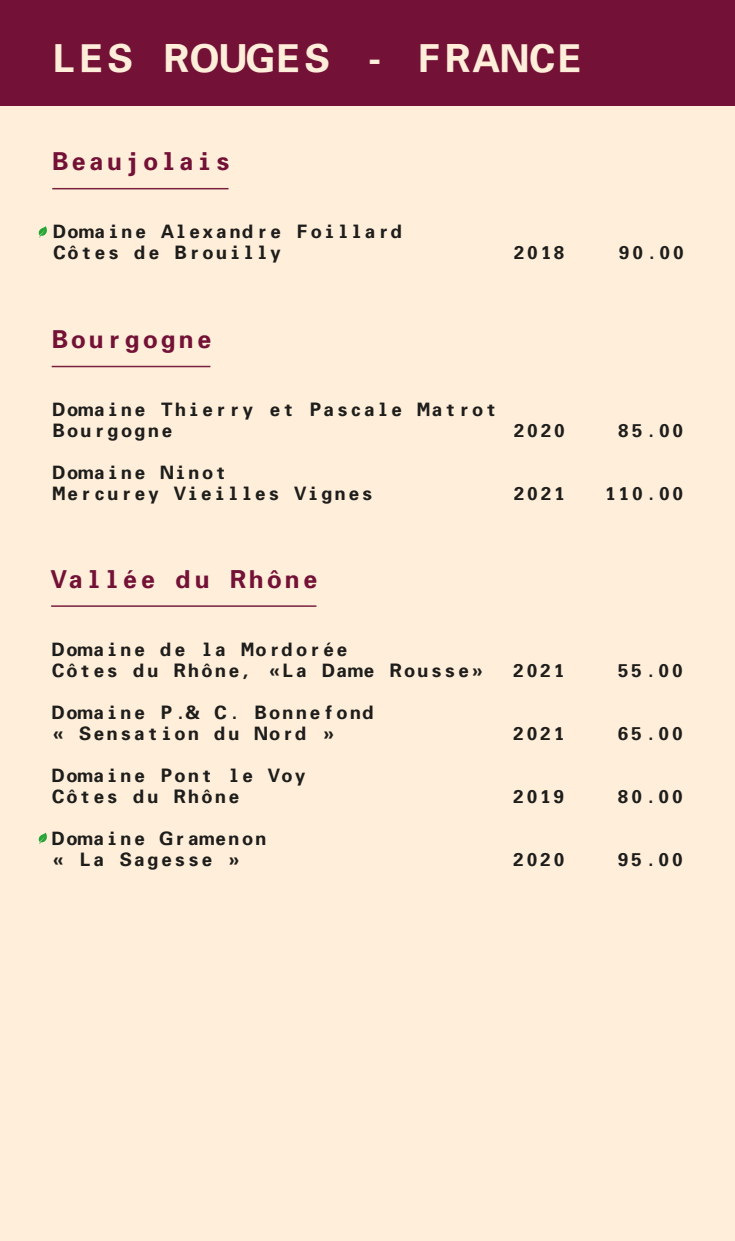
<style>
.page{position:relative;width:735px;height:1241px;background:#ffeed9}
.page>*{position:absolute;margin:0;border:0;box-sizing:border-box;transform-origin:0 0}
.t1{font:700 37.5px "Uni Lyon";letter-spacing:-.15em;color:#ffeed9}
.t2{font:700 24px "Uni Lyon";letter-spacing:-.15em;color:#731136}
.t3{font:700 18px/21px "Uni Lyon";letter-spacing:-.15em;color:#1d1d1b}
</style>
<div class="page">
<hr style="left:52px;top:188px;width:176px;height:1px;background:#79203f">
<div style="left:0;top:0;width:735px;height:106px;background:#731136"></div>
<hr style="left:51px;top:605px;width:265px;height:2px;background:#79203f">
<hr style="left:52px;top:366px;width:158px;height:1px;background:#79203f">
<svg style="left:39px;top:226px;width:8px;height:12px"></svg>
<svg style="left:39px;top:833px;width:8px;height:11px"></svg>
<h1 class="t1" style="left:47px;top:44px;width:541px">LES ROUGES - FRANCE</h1>
<h2 class="t2" style="left:50px;top:152px;width:185px">Beaujolais</h2>
<p class="t3" style="left:51px;top:223px;width:355px">Domaine Alexandre Foillard<br>Côtes de Brouilly</p>
<p class="t3" style="left:511px;top:244px;width:58px">2018</p>
<h2 class="t2" style="left:49px;top:330px;width:167px">Bourgogne</h2>
<p class="t3" style="left:51px;top:401px;width:450px">Domaine Thierry et Pascale Matrot<br>Bourgogne</p>
<p class="t3" style="left:51px;top:464px;width:326px">Domaine Ninot<br>Mercurey Vieilles Vignes</p>
<p class="t3" style="left:511px;top:422px;width:58px">2020</p>
<p class="t3" style="left:511px;top:485px;width:58px">2021</p>
<h2 class="t2" style="left:49px;top:569px;width:274px">Vallée du Rhône</h2>
<p class="t3" style="left:50px;top:641px;width:436px">Domaine de la Mordorée<br>Côtes du Rhône, «La Dame Rousse»</p>
<p class="t3" style="left:50px;top:704px;width:328px">Domaine P.&amp; C. Bonnefond « Sensation du Nord »</p>
<p class="t3" style="left:50px;top:767px;width:260px">Domaine Pont le Voy<br>Côtes du Rhône</p>
<p class="t3" style="left:50px;top:830px;width:220px">Domaine Gramenon « La Sagesse »</p>
<p class="t3" style="left:510px;top:661px;width:58px">2021</p>
<p class="t3" style="left:510px;top:724px;width:58px">2021</p>
<p class="t3" style="left:510px;top:787px;width:58px">2019</p>
<p class="t3" style="left:510px;top:850px;width:58px">2020</p>
<p class="t3" style="left:616px;top:244px;width:72px">90.00</p>
<p class="t3" style="left:615px;top:422px;width:72px">85.00</p>
<p class="t3" style="left:602px;top:485px;width:85px">110.00</p>
<p class="t3" style="left:615px;top:661px;width:72px">55.00</p>
<p class="t3" style="left:615px;top:724px;width:72px">65.00</p>
<p class="t3" style="left:615px;top:787px;width:72px">80.00</p>
<p class="t3" style="left:615px;top:850px;width:72px">95.00</p>
</div>
